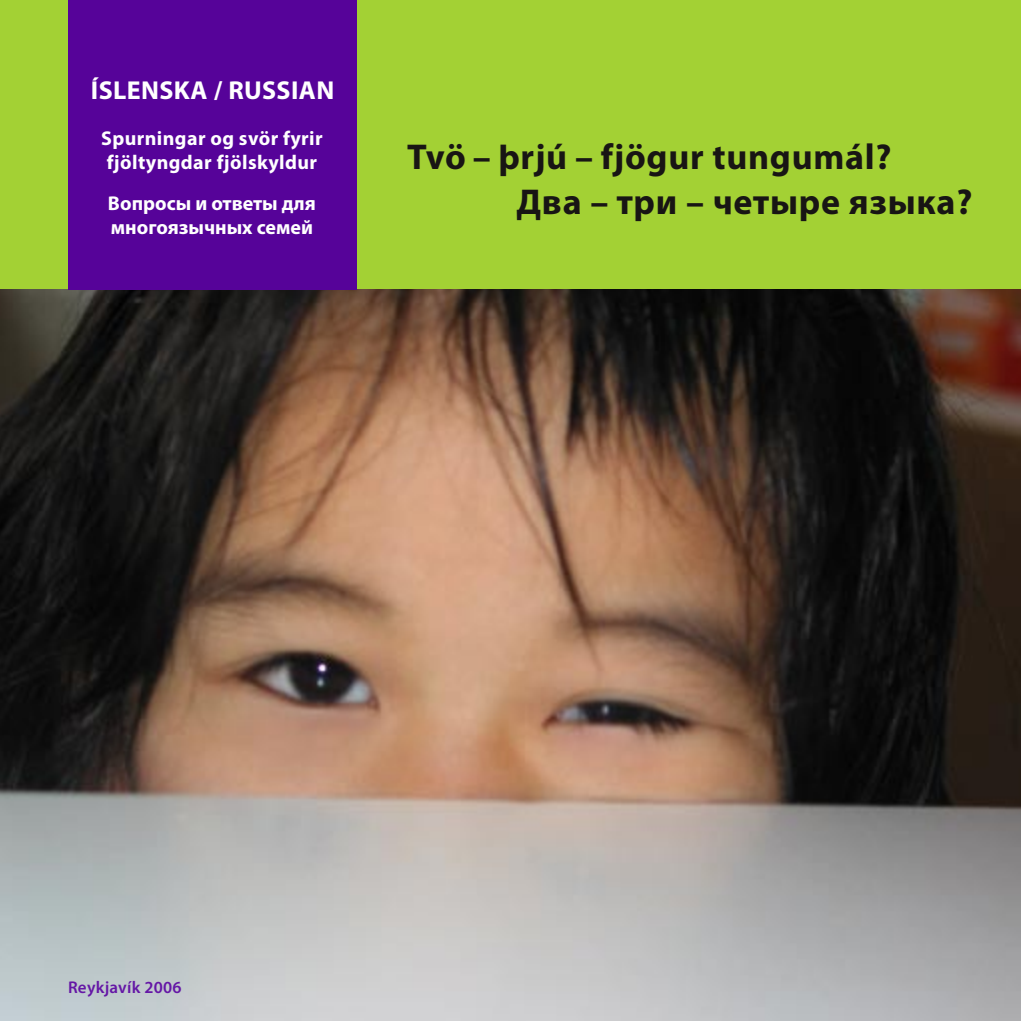
<style>
.page{position:relative;width:1021px;height:1021px;background:#fff}
.page>*{position:absolute;margin:0;border:0;box-sizing:border-box;transform-origin:0 0}
.t1{font:700 36px "Myriad Pro";letter-spacing:.02em;color:#181514}
.t2{font:700 26px "Myriad Pro";letter-spacing:.015em;color:#fff}
.t3{font:700 20px/24px "Myriad Pro";letter-spacing:.02em;color:#fff}
.t4{font:700 20px/24px "Myriad Pro";color:#fff}
.t5{font:600 17px "Myriad Pro";letter-spacing:.015em;color:#6517a6}
</style>
<div class="page">
<div style="left:0;top:0;width:1020px;height:291px;background:#a3d134"></div>
<img style="left:0;top:290px;width:1020px;height:730px">
<div style="left:68px;top:0;width:289px;height:290px;background:#560399"></div>
<p class="t2" style="left:91px;top:76px;width:245px">ÍSLENSKA / RUSSIAN</p>
<p class="t3" style="left:101px;top:127px;width:223px">Spurningar og svör fyrir fjöltyngdar fjölskyldur</p>
<p class="t4" style="left:108px;top:191px;width:209px">Вопросы и ответы для многоязычных семей</p>
<p class="t1" style="left:407px;top:136px;width:486px">Tvö – þrjú – fjögur tungumál?</p>
<p class="t1" style="left:516px;top:182px;width:457px">Два – три – четыре языка?</p>
<p class="t5" style="left:68px;top:977px;width:115px">Reykjavík 2006</p>
</div>
